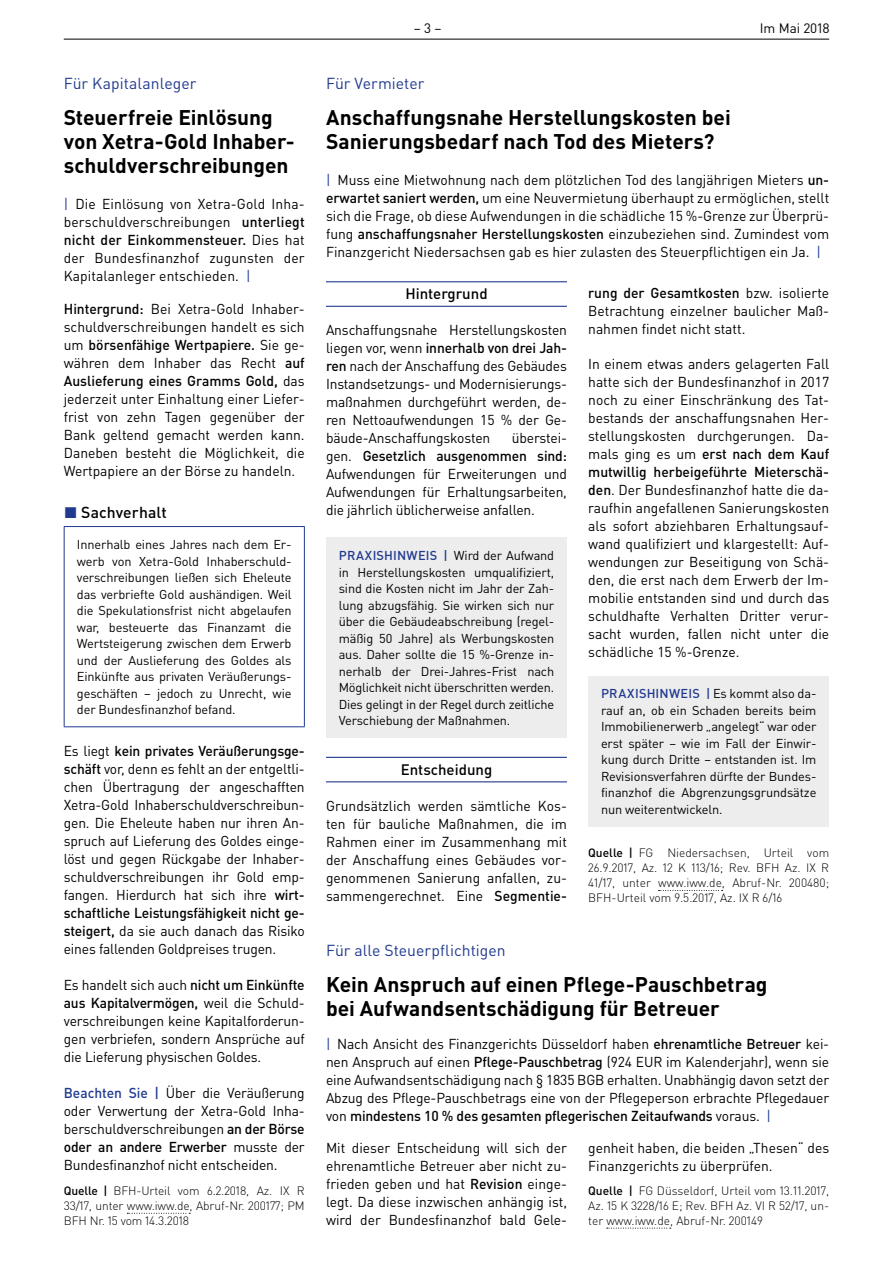
<style>
.page{position:relative;width:893px;height:1263px;background:#fff}
.page>*{position:absolute;margin:0;border:0;box-sizing:border-box;transform-origin:0 0}
.t1{font:700 21px/24px "DIN Pro";color:#000}
.t2{font:15.75px "DIN Pro";color:#213a8f}
.t3{font:500 15.75px "DIN Pro";letter-spacing:.005em;color:#000}
.t4{font:500 15px "DIN Pro";color:#000}
.t5{font:14.25px/18px "DIN Pro";color:#000;text-align:justify}
.t6{font:13.5px "DIN Pro";color:#000}
.t7{font:12.75px/16.5px "DIN Pro";letter-spacing:-.01em;color:#000;text-align:justify}
.t8{font:300 12px/15px "DIN Pro";color:#000;text-align:justify}
.s1{color:#213a8f}
.s2{font-weight:500}
.s3{font-weight:500;color:#213a8f}
</style>
<div class="page">
<hr style="left:64px;top:39px;width:765px;height:1px;background:#000">
<hr style="left:326px;top:281px;width:241px;height:1px;background:#213a8f">
<hr style="left:326px;top:306px;width:241px;height:1px;background:#213a8f">
<hr style="left:326px;top:757px;width:241px;height:1px;background:#213a8f">
<hr style="left:326px;top:781px;width:241px;height:1px;background:#213a8f">
<div style="left:326px;top:538px;width:241px;height:200px;background:#ededed"></div>
<svg style="left:658px;top:890px;width:65px;height:1px"></svg>
<div style="left:588px;top:676px;width:241px;height:150px;background:#ededed"></div>
<svg style="left:127px;top:1213px;width:63px;height:1px"></svg>
<hr style="left:64px;top:526px;width:241px;height:1px;background:#213a8f">
<hr style="left:64px;top:527px;width:1px;height:199px;background:#213a8f">
<hr style="left:304px;top:527px;width:1px;height:199px;background:#213a8f">
<hr style="left:64px;top:726px;width:241px;height:1px;background:#213a8f">
<svg style="left:607px;top:1228px;width:64px;height:1px"></svg>
<p class="t2" style="left:64px;top:73px;width:134px">Für Kapitalanleger</p>
<h1 class="t1" style="left:64px;top:105px;width:233px">Steuerfreie Einlösung von Xetra-Gold Inhaber&shy;schuldverschreibungen</h1>
<p class="t5" style="left:64px;top:195px;width:242px"><span class="s1">|</span> Die Einlösung von Xetra-Gold Inha&shy;berschuldverschreibungen <span class="s2">unterliegt nicht der Einkommensteuer.</span> Dies hat der Bundesfinanzhof zugunsten der Kapitalanleger entschieden. <span class="s1">|</span></p>
<p class="t5" style="left:64px;top:300px;width:242px"><span class="s2">Hintergrund:</span> Bei Xetra-Gold Inhaber&shy;schuldverschreibungen handelt es sich um <span class="s2">börsenfähige Wertpapiere.</span> Sie ge&shy;währen dem Inhaber das Recht <span class="s2">auf Auslieferung eines Gramms Gold,</span> das jederzeit unter Einhaltung einer Liefer&shy;frist von zehn Tagen gegenüber der Bank geltend gemacht werden kann.<br>Daneben besteht die Möglichkeit, die Wertpapiere an der Börse zu handeln.</p>
<p class="t3" style="left:64px;top:502px;width:104px"><span class="s1">◼</span> Sachverhalt</p>
<p class="t7" style="left:77px;top:536px;width:216px">Innerhalb eines Jahres nach dem Er&shy;werb von Xetra-Gold Inhaberschuld&shy;verschreibungen ließen sich Eheleute das verbriefte Gold aushändigen. Weil die Spekulationsfrist nicht abgelaufen war, besteuerte das Finanzamt die Wertsteigerung zwischen dem Erwerb und der Auslieferung des Goldes als Einkünfte aus privaten Veräußerungs&shy;geschäften – jedoch zu Unrecht, wie der Bundesfinanzhof befand.</p>
<p class="t5" style="left:64px;top:741px;width:242px">Es liegt <span class="s2">kein privates Veräußerungsge&shy;schäft</span> vor, denn es fehlt an der entgeltli&shy;chen Übertragung der angeschafften Xetra-Gold Inhaberschuldverschreibun&shy;gen. Die Eheleute haben nur ihren An&shy;spruch auf Lieferung des Goldes einge&shy;löst und gegen Rückgabe der Inhaber&shy;schuldverschreibungen ihr Gold emp&shy;fangen. Hierdurch hat sich ihre <span class="s2">wirt&shy;schaftliche Leistungsfähigkeit nicht ge&shy;steigert,</span> da sie auch danach das Risiko eines fallenden Goldpreises trugen.</p>
<p class="t5" style="left:64px;top:975px;width:242px">Es handelt sich auch <span class="s2">nicht um Einkünfte aus Kapitalvermögen,</span> weil die Schuld&shy;verschreibungen keine Kapitalforderun&shy;gen verbriefen, sondern Ansprüche auf die Lieferung physischen Goldes.</p>
<p class="t5" style="left:64px;top:1083px;width:242px"><span class="s3">Beachten Sie |</span> Über die Veräußerung oder Verwertung der Xetra-Gold Inha&shy;berschuldverschreibungen <span class="s2">an der Börse oder an andere Erwerber</span> musste der Bundesfinanzhof nicht entscheiden.</p>
<p class="t8" style="left:64px;top:1183px;width:242px"><span class="s2">Quelle |</span> BFH-Urteil vom 6.2.2018, Az. IX R 33/17, unter www.iww.de, Abruf-Nr. 200177; PM BFH Nr. 15 vom 14.3.2018</p>
<p class="t6" style="left:414px;top:19px;width:29px">– 3 –</p>
<p class="t6" style="left:760px;top:19px;width:71px">Im Mai 2018</p>
<p class="t2" style="left:326px;top:73px;width:100px">Für Vermieter</p>
<h1 class="t1" style="left:326px;top:105px;width:406px">Anschaffungsnahe Herstellungskosten bei<br>Sanierungsbedarf nach Tod des Mieters?</h1>
<p class="t5" style="left:326px;top:171px;width:505px"><span class="s1">|</span> Muss eine Mietwohnung nach dem plötzlichen Tod des langjährigen Mieters <span class="s2">un&shy;erwartet saniert werden,</span> um eine Neuvermietung überhaupt zu ermöglichen, stellt sich die Frage, ob diese Aufwendungen in die schädliche 15 %-Grenze zur Überprü&shy;fung <span class="s2">anschaffungsnaher Herstellungskosten</span> einzubeziehen sind. Zumindest vom Finanzgericht Niedersachsen gab es hier zulasten des Steuerpflichtigen ein Ja. <span class="s1">|</span></p>
<p class="t4" style="left:405px;top:284px;width:84px">Hintergrund</p>
<p class="t5" style="left:326px;top:321px;width:242px">Anschaffungsnahe Herstellungskosten liegen vor, wenn <span class="s2">innerhalb von drei Jah&shy;ren</span> nach der Anschaffung des Gebäudes Instandsetzungs- und Modernisierungs&shy;maßnahmen durchgeführt werden, de&shy;ren Nettoaufwendungen 15 % der Ge&shy;bäude-Anschaffungskosten</p>
<p class="t5" style="left:588px;top:283px;width:242px"><span class="s2">rung der Gesamtkosten</span> bzw. isolierte Betrachtung einzelner baulicher Maß&shy;nahmen findet nicht statt.</p>
<p class="t5" style="left:588px;top:354px;width:242px">In einem etwas anders gelagerten Fall hatte sich der Bundesfinanzhof in 2017 noch zu einer Einschränkung des Tat&shy;bestands der anschaffungsnahen Her&shy;stellungskosten durchgerungen. Da&shy;mals ging es um <span class="s2">erst nach dem Kauf mutwillig herbeigeführte Mieterschä&shy;den</span>. Der Bundesfinanzhof hatte die da&shy;raufhin angefallenen Sanierungskosten als sofort abziehbaren Erhaltungsauf&shy;wand qualifiziert und klargestellt: Auf&shy;wendungen zur Beseitigung von Schä&shy;den, die erst nach dem Erwerb der Im&shy;mobilie entstanden sind und durch das schuldhafte Verhalten Dritter verur&shy;sacht wurden, fallen nicht unter die schädliche 15 %-Grenze.</p>
<p class="t7" style="left:601px;top:685px;width:217px"><span class="s3">PRAXISHINWEIS |</span> Es kommt also da&shy;rauf an, ob ein Schaden bereits beim Immobilienerwerb „angelegt“ war oder erst später – wie im Fall der Einwir&shy;kung durch Dritte – entstanden ist. Im Revisionsverfahren dürfte der Bundes&shy;finanzhof die Abgrenzungsgrundsätze nun weiterentwickeln.</p>
<p class="t8" style="left:588px;top:845px;width:242px"><span class="s2">Quelle |</span> FG Niedersachsen, Urteil vom 26.9.2017, Az. 12 K 113/16; Rev. BFH Az. IX R 41/17, unter www.iww.de, Abruf-Nr. 200480; BFH-Urteil vom 9.5.2017, Az. IX R 6/16</p>
<p class="t5" style="left:326px;top:429px;width:242px;text-indent:186px">überstei&shy;gen. <span class="s2">Gesetzlich ausgenommen sind:<br></span>Aufwendungen für Erweiterungen und Aufwendungen für Erhaltungsarbeiten, die jährlich üblicherweise anfallen.</p>
<p class="t7" style="left:339px;top:547px;width:217px"><span class="s3">PRAXISHINWEIS |</span> Wird der Aufwand in Herstellungskosten umqualifiziert, sind die Kosten nicht im Jahr der Zah&shy;lung abzugsfähig. Sie wirken sich nur über die Gebäudeabschreibung (regel&shy;mäßig 50 Jahre) als Werbungskosten aus. Daher sollte die 15 %-Grenze in&shy;nerhalb der Drei-Jahres-Frist nach Möglichkeit nicht überschritten werden.<br>Dies gelingt in der Regel durch zeitliche Verschiebung der Maßnahmen.</p>
<p class="t4" style="left:401px;top:759px;width:93px">Entscheidung</p>
<p class="t5" style="left:326px;top:796px;width:242px">Grundsätzlich werden sämtliche Kos&shy;ten für bauliche Maßnahmen, die im Rahmen einer im Zusammenhang mit der Anschaffung eines Gebäudes vor&shy;genommenen Sanierung anfallen, zu&shy;sammengerechnet. Eine <span class="s2">Segmentie-</span></p>
<p class="t2" style="left:326px;top:940px;width:181px">Für alle Steuerpflichtigen</p>
<h1 class="t1" style="left:326px;top:972px;width:443px">Kein Anspruch auf einen Pflege-Pauschbetrag bei Aufwandsentschädigung für Betreuer</h1>
<p class="t5" style="left:326px;top:1035px;width:505px"><span class="s1">|</span> Nach Ansicht des Finanzgerichts Düsseldorf haben <span class="s2">ehrenamtliche Betreuer</span> kei&shy;nen Anspruch auf einen <span class="s2">Pflege-Pauschbetrag</span> (924 EUR im Kalenderjahr), wenn sie eine Aufwandsentschädigung nach § 1835 BGB erhalten. Unabhängig davon setzt der Abzug des Pflege-Pauschbetrags eine von der Pflegeperson erbrachte Pflegedauer von <span class="s2">mindestens 10 % des gesamten pflegerischen Zeitaufwands</span> voraus. <span class="s1">|</span></p>
<p class="t5" style="left:326px;top:1138px;width:242px">Mit dieser Entscheidung will sich der ehrenamtliche Betreuer aber nicht zu&shy;frieden geben und hat <span class="s2">Revision</span> einge&shy;legt. Da diese inzwischen anhängig ist, wird der Bundesfinanzhof bald Gele-</p>
<p class="t5" style="left:588px;top:1138px;width:242px">genheit haben, die beiden „Thesen“ des<br>Finanzgerichts zu überprüfen.</p>
<p class="t8" style="left:588px;top:1183px;width:242px"><span class="s2">Quelle |</span> FG Düsseldorf, Urteil vom 13.11.2017, Az. 15 K 3228/16 E; Rev. BFH Az. VI R 52/17, un&shy;ter www.iww.de, Abruf-Nr. 200149</p>
</div>
